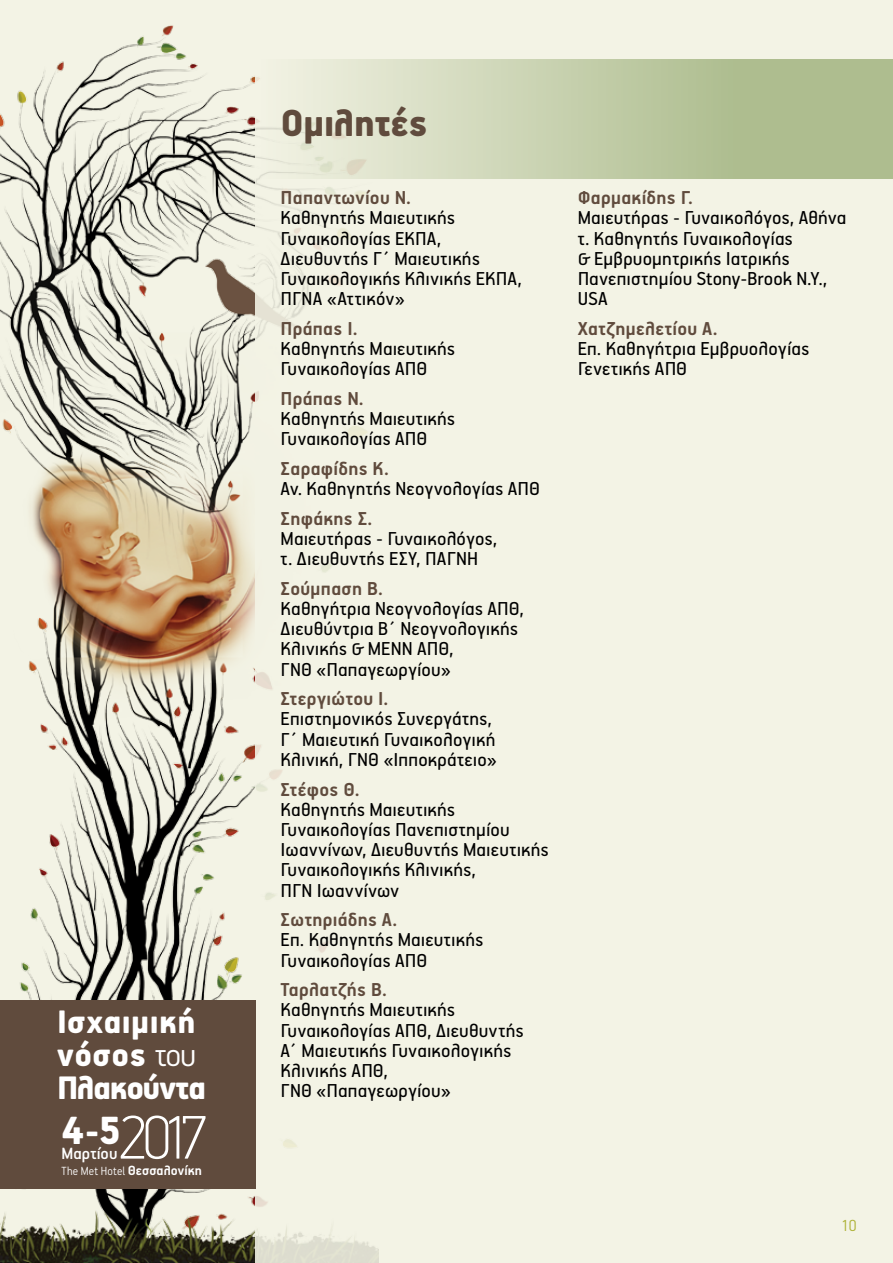
<style>
.page{position:relative;width:893px;height:1263px;background:#fff}
.page>*{position:absolute;margin:0;border:0;box-sizing:border-box;transform-origin:0 0}
.t1{font:900 44.25px "PF Handbook Pro";color:#fff}
.t2{font:900 42px "PF Handbook Pro";letter-spacing:-.005em;color:#604b3d}
.t3{font:900 36.45px/33.2px "PF Handbook Pro";letter-spacing:.01em;color:#fff}
.t4{font:21px/20.2px "PF Handbook Pro";letter-spacing:.01em;color:#000}
.t5{font:700 21px "PF Handbook Pro";letter-spacing:.015em;color:#604b3d}
.t6{font:500 18.3px "PF Handbook Pro";letter-spacing:.005em;color:#fff}
.t7{font:300 18px "PF Handbook Pro";color:#aeb237}
.t8{font:300 13.2px "PF Handbook Pro";letter-spacing:.02em;color:#fff;scale:.95 1}
.s1{font-weight:300}
.s2{font-weight:700;font-size:14.85px}
</style>
<div class="page">
<svg style="left:0;top:0;width:255px;height:1263px;fill:#f2f2e4"></svg>
<div style="left:255px;top:0;width:638px;height:1263px;background:#f3f3e5"></div>
<div style="left:0;top:1000px;width:255px;height:188px;background:#604b3d"></div>
<svg style="left:121px;top:1115px;width:85px;height:44px"></svg>
<div style="left:255px;top:60px;width:638px;height:119px;background:linear-gradient(to right,#eeefdf,#a1b380)"></div>
<h3 class="t3" style="left:57px;top:1004px;width:150px">Ισχαιμική νόσος <span class="s1">του<br></span>Πλακούντα</h3>
<h1 class="t1" style="left:62px;top:1104px;width:61px">4-5</h1>
<p class="t6" style="left:62px;top:1142px;width:57px">Μαρτίου</p>
<p class="t8" style="left:62px;top:1163px;width:149px">The Met Hotel <span class="s2">Θεσσαλονίκη</span></p>
<h2 class="t2" style="left:281px;top:97px;width:149px">Ομιλητές</h2>
<p class="t5" style="left:281px;top:185px;width:132px">Παπαντωνίου Ν.</p>
<p class="t4" style="left:281px;top:207px;width:243px">Καθηγητής Μαιευτικής<br>Γυναικολογίας ΕΚΠΑ,<br>Διευθυντής Γ΄ Μαιευτικής<br>Γυναικολογικής Κλινικής ΕΚΠΑ,<br>ΠΓΝΑ «Αττικόν»</p>
<p class="t5" style="left:281px;top:316px;width:78px">Πράπας Ι.</p>
<p class="t4" style="left:281px;top:338px;width:176px">Kαθηγητής Μαιευτικής<br>Γυναικολογίας ΑΠΘ</p>
<p class="t5" style="left:281px;top:386px;width:85px">Πράπας Ν.</p>
<p class="t4" style="left:281px;top:408px;width:176px">Kαθηγητής Μαιευτικής<br>Γυναικολογίας ΑΠΘ</p>
<p class="t5" style="left:281px;top:456px;width:110px">Σαραφίδης Κ.</p>
<p class="t4" style="left:281px;top:478px;width:261px">Αν. Καθηγητής Νεογνολογίας ΑΠΘ</p>
<p class="t5" style="left:281px;top:506px;width:93px">Σηφάκης Σ.</p>
<p class="t4" style="left:281px;top:528px;width:218px">Μαιευτήρας - Γυναικολόγος, τ. Διευθυντής ΕΣΥ, ΠΑΓΝΗ</p>
<p class="t5" style="left:281px;top:576px;width:104px">Σούμπαση Β.</p>
<p class="t4" style="left:281px;top:598px;width:245px">Καθηγήτρια Νεογνολογίας ΑΠΘ,<br>Διευθύντρια Β΄ Νεογνολογικής<br>Κλινικής &amp; ΜΕΝΝ ΑΠΘ,<br>ΓΝΘ «Παπαγεωργίου»</p>
<p class="t5" style="left:281px;top:686px;width:109px">Στεργιώτου Ι.</p>
<p class="t4" style="left:281px;top:708px;width:218px">Επιστημονικός Συνεργάτης,<br>Γ΄ Μαιευτική Γυναικολογική<br>Κλινική, ΓΝΘ «Ιπποκράτειο»</p>
<p class="t5" style="left:281px;top:776px;width:80px">Στέφος Θ.</p>
<p class="t4" style="left:281px;top:798px;width:270px">Καθηγητής Μαιευτικής<br>Γυναικολογίας Πανεπιστημίου<br>Ιωαννίνων, Διευθυντής Μαιευτικής<br>Γυναικολογικής Κλινικής,<br>ΠΓΝ Ιωαννίνων</p>
<p class="t5" style="left:281px;top:907px;width:118px">Σωτηριάδης Α.</p>
<p class="t4" style="left:281px;top:929px;width:204px">Επ. Καθηγητής Μαιευτικής<br>Γυναικολογίας ΑΠΘ</p>
<p class="t5" style="left:281px;top:977px;width:108px">Ταρλατζής Β.</p>
<p class="t4" style="left:281px;top:999px;width:245px">Καθηγητής Μαιευτικής<br>Γυναικολογίας ΑΠΘ, Διευθυντής<br>Α΄ Μαιευτικής Γυναικολογικής<br>Κλινικής ΑΠΘ,<br>ΓΝΘ «Παπαγεωργίου»</p>
<p class="t5" style="left:578px;top:185px;width:117px">Φαρμακίδης Γ.</p>
<p class="t4" style="left:578px;top:207px;width:270px">Μαιευτήρας - Γυναικολόγος, Αθήνα τ. Καθηγητής Γυναικολογίας<br>&amp; Εμβρυομητρικής Ιατρικής<br>Πανεπιστημίου Stony-Brook N.Y.,<br>USA</p>
<p class="t5" style="left:578px;top:316px;width:141px">Χατζημελετίου Α.</p>
<p class="t4" style="left:578px;top:338px;width:233px">Επ. Καθηγήτρια Εμβρυολογίας<br>Γενετικής ΑΠΘ</p>
<p class="t7" style="left:841px;top:1215px;width:17px">10</p>
</div>
